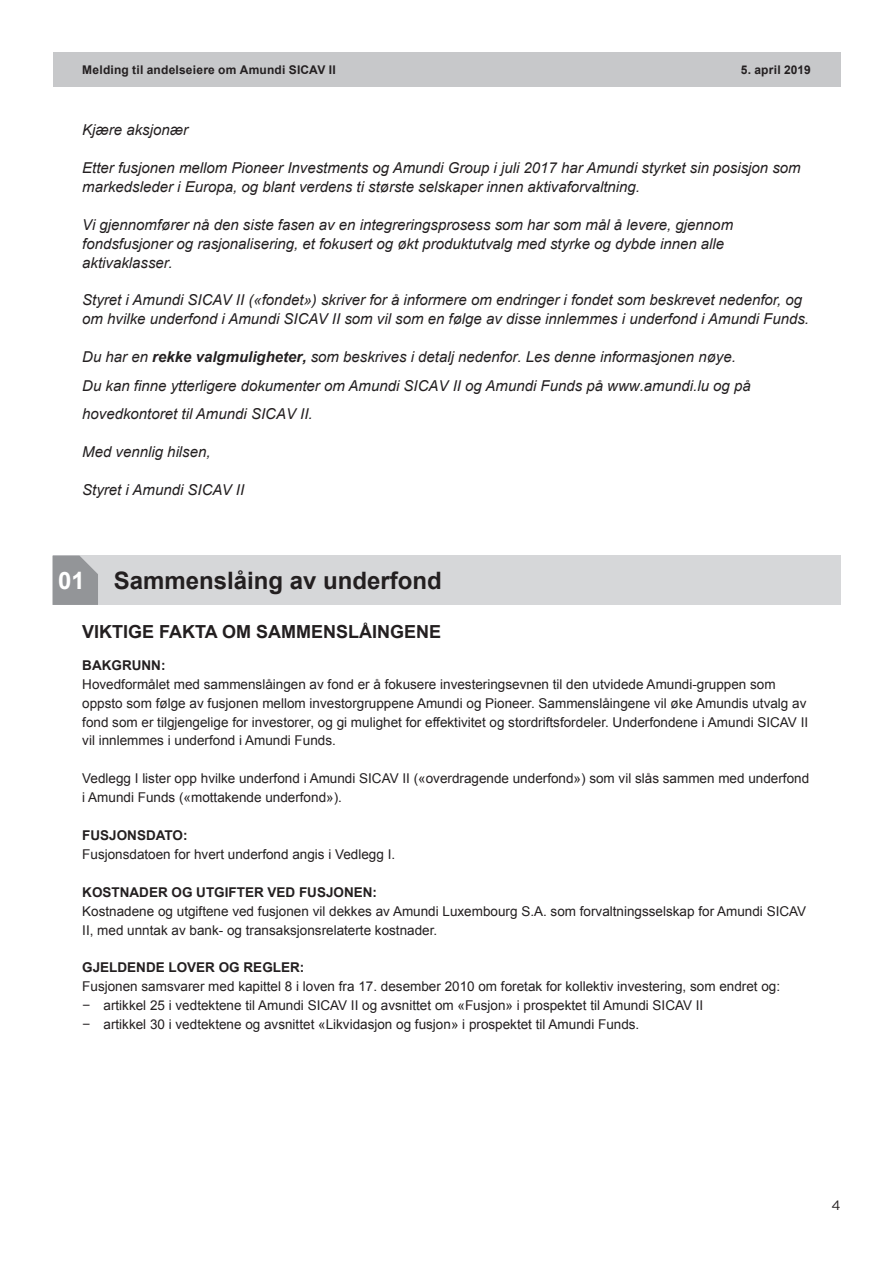
<style>
.page{position:relative;width:893px;height:1263px;background:#fff}
.page>*{position:absolute;margin:0;border:0;box-sizing:border-box;transform-origin:0 0}
.t1{font:700 24px "Arial";color:#231f20}
.t2{font:700 18px "Arial";color:#231f20}
.t3{font:italic 15px/18.9px "Arial";color:#231f20}
.t4{font:13.5px/18.9px "Arial";color:#231f20}
.t5{font:700 13.5px "Arial";color:#231f20}
.t6{font:13.5px "Gotham";color:#231f20}
.t7{font:700 12px "Arial";letter-spacing:.015em;color:#231f20}
.s1{font-weight:700}
.s2{color:#fff}
.s3{font-family:"Gotham"}
</style>
<div class="page">
<div style="left:53px;top:53px;width:787px;height:34px;background:#c7c8ca"></div>
<div style="left:53px;top:556px;width:787px;height:49px;background:#d6d7d9"></div>
<svg style="left:53px;top:556px;width:45px;height:49px;background:#989a9c"></svg>
<p class="t7" style="left:82px;top:62px;width:255px">Melding til andelseiere om Amundi SICAV II</p>
<p class="t7" style="left:741px;top:62px;width:71px">5. april 2019</p>
<p class="t3" style="left:82px;top:121px;width:107px">Kjære aksjonær</p>
<p class="t3" style="left:82px;top:159px;width:720px">Etter fusjonen mellom Pioneer Investments og Amundi Group i juli 2017 har Amundi styrket sin posisjon som markedsleder i Europa, og blant verdens ti største selskaper innen aktivaforvaltning.</p>
<p class="t3" style="left:82px;top:215px;width:652px">Vi gjennomfører nå den siste fasen av en integreringsprosess som har som mål å levere, gjennom fondsfusjoner og rasjonalisering, et fokusert og økt produktutvalg med styrke og dybde innen alle aktivaklasser.</p>
<p class="t3" style="left:82px;top:291px;width:728px">Styret i Amundi SICAV II («fondet») skriver for å informere om endringer i fondet som beskrevet nedenfor, og om hvilke underfond i Amundi SICAV II som vil som en følge av disse innlemmes i underfond i Amundi Funds.</p>
<p class="t3" style="left:82px;top:343px;width:670px;line-height:28.3px">Du har en <span class="s1">rekke valgmuligheter,</span> som beskrives i detalj nedenfor. Les denne informasjonen nøye.<br>Du kan finne ytterligere dokumenter om Amundi SICAV II og Amundi Funds på www.amundi.lu og på hovedkontoret til Amundi SICAV II.</p>
<p class="t3" style="left:82px;top:442px;width:130px">Med vennlig hilsen,</p>
<p class="t3" style="left:82px;top:480px;width:164px">Styret i Amundi SICAV II</p>
<h1 class="t1" style="left:58px;top:565px;width:385px"><span class="s2">01</span> Sammenslåing av underfond</h1>
<h2 class="t2" style="left:82px;top:620px;width:361px">VIKTIGE FAKTA OM SAMMENSLÅINGENE</h2>
<p class="t5" style="left:82px;top:656px;width:85px">BAKGRUNN:</p>
<p class="t4" style="left:82px;top:675px;width:727px">Hovedformålet med sammenslåingen av fond er å fokusere investeringsevnen til den utvidede Amundi-gruppen som oppsto som følge av fusjonen mellom investorgruppene Amundi og Pioneer. Sammenslåingene vil øke Amundis utvalg av fond som er tilgjengelige for investorer, og gi mulighet for effektivitet og stordriftsfordeler. Underfondene i Amundi SICAV II vil innlemmes i underfond i Amundi Funds.</p>
<p class="t4" style="left:82px;top:769px;width:728px">Vedlegg I lister opp hvilke underfond i Amundi SICAV II («overdragende underfond») som vil slås sammen med underfond i Amundi Funds («mottakende underfond»).</p>
<p class="t5" style="left:82px;top:826px;width:107px">FUSJONSDATO:</p>
<p class="t4" style="left:82px;top:845px;width:314px">Fusjonsdatoen for hvert underfond angis i Vedlegg I.</p>
<p class="t5" style="left:82px;top:883px;width:296px">KOSTNADER OG UTGIFTER VED FUSJONEN:</p>
<p class="t4" style="left:82px;top:901px;width:725px">Kostnadene og utgiftene ved fusjonen vil dekkes av Amundi Luxembourg S.A. som forvaltningsselskap for Amundi SICAV<br>II, med unntak av bank- og transaksjonsrelaterte kostnader.</p>
<p class="t5" style="left:82px;top:959px;width:224px">GJELDENDE LOVER OG REGLER:</p>
<p class="t4" style="left:82px;top:977px;width:699px">Fusjonen samsvarer med kapittel 8 i loven fra 17. desember 2010 om foretak for kollektiv investering, som endret og: <span class="s3">−</span> artikkel 25 i vedtektene til Amundi SICAV II og avsnittet om «Fusjon» i prospektet til Amundi SICAV II<br><span class="s3">−</span> artikkel 30 i vedtektene og avsnittet «Likvidasjon og fusjon» i prospektet til Amundi Funds.</p>
<p class="t6" style="left:831px;top:1197px;width:11px">4</p>
</div>
